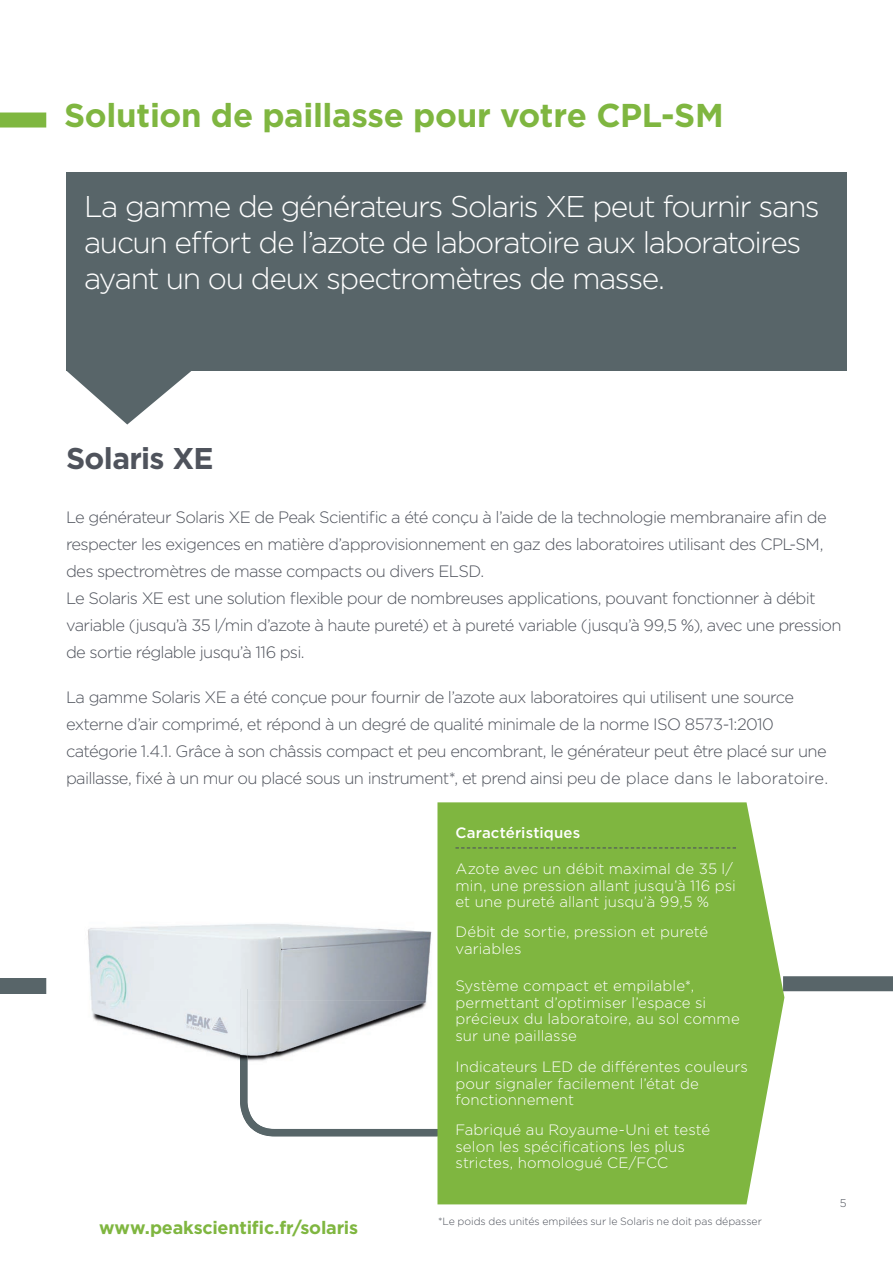
<style>
.page{position:relative;width:893px;height:1263px;background:#fff}
.page>*{position:absolute;margin:0;border:0;box-sizing:border-box;transform-origin:0 0}
.t1{font:700 33px "Gotham";letter-spacing:-.01em;color:#7fb640}
.t2{font:300 30px/36px "Gotham";letter-spacing:-.045em;color:#fff}
.t3{font:700 30px "Gotham";letter-spacing:-.02em;color:#4f535c}
.t4{font:700 18px "Gotham";letter-spacing:-.01em;color:#7fb640}
.t5{font:300 16.5px/27px "Gotham";letter-spacing:-.04em;color:#4f535c}
.t6{font:300 15px/16.5px "Gotham";letter-spacing:.005em;color:#fff}
.t7{font:500 15px "Gotham";letter-spacing:.01em;color:#fff}
.t8{font:300 11.25px "Gotham";color:#4f535c}
.t9{font:300 10.5px "Gotham";letter-spacing:-.005em;color:#4f535c}
</style>
<div class="page">
<div style="left:0;top:978px;width:46px;height:15px;background:#586569"></div>
<svg style="left:66px;top:370px;width:126px;height:54px"></svg>
<div style="left:66px;top:172px;width:781px;height:198px;background:#586569"></div>
<img style="left:46px;top:924px;width:391px;height:213px">
<img style="left:240px;top:989px;width:197px;height:147px">
<div style="left:437px;top:802px;width:347px;height:402px;background:#7fb640"></div>
<svg style="left:455px;top:847px;width:281px;height:1px"></svg>
<div style="left:0;top:113px;width:46px;height:15px;background:#7fb740"></div>
<div style="left:783px;top:976px;width:110px;height:15px;background:#586569"></div>
<h1 class="t1" style="left:64px;top:94px;width:661px">Solution de paillasse pour votre CPL-SM</h1>
<h2 class="t2" style="left:84px;top:188px;width:737px">La gamme de générateurs Solaris XE peut fournir sans aucun effort de l’azote de laboratoire aux laboratoires ayant un ou deux spectromètres de masse.</h2>
<h2 class="t3" style="left:66px;top:439px;width:149px">Solaris XE</h2>
<p class="t5" style="left:66px;top:503px;width:777px">Le générateur Solaris XE de Peak Scientific a été conçu à l’aide de la technologie membranaire afin de respecter les exigences en matière d’approvisionnement en gaz des laboratoires utilisant des CPL-SM, des spectromètres de masse compacts ou divers ELSD.<br>Le Solaris XE est une solution flexible pour de nombreuses applications, pouvant fonctionner à débit variable (jusqu’à 35 l/min d’azote à haute pureté) et à pureté variable (jusqu’à 99,5 %), avec une pression de sortie réglable jusqu’à 116 psi.</p>
<p class="t5" style="left:66px;top:683px;width:764px">La gamme Solaris XE a été conçue pour fournir de l’azote aux laboratoires qui utilisent une source externe d’air comprimé, et répond à un degré de qualité minimale de la norme ISO 8573-1:2010 catégorie 1.4.1. Grâce à son châssis compact et peu encombrant, le générateur peut être placé sur une paillasse, fixé à un mur ou placé sous un instrument*, et prend ainsi peu de place dans le laboratoire.</p>
<p class="t7" style="left:455px;top:823px;width:126px">Caractéristiques</p>
<p class="t6" style="left:455px;top:860px;width:282px">Azote avec un débit maximal de 35 l/ min, une pression allant jusqu’à 116 psi et une pureté allant jusqu’à 99,5 %</p>
<p class="t6" style="left:455px;top:923px;width:254px">Débit de sortie, pression et pureté variables</p>
<p class="t6" style="left:455px;top:977px;width:286px">Système compact et empilable*, permettant d’optimiser l’espace si précieux du laboratoire, au sol comme sur une paillasse</p>
<p class="t6" style="left:455px;top:1058px;width:294px">Indicateurs LED de différentes couleurs pour signaler facilement l’état de fonctionnement</p>
<p class="t6" style="left:455px;top:1121px;width:256px">Fabriqué au Royaume-Uni et testé selon les spécifications les plus strictes, homologué CE/FCC</p>
<p class="t4" style="left:99px;top:1216px;width:260px">www.peakscientific.fr/solaris</p>
<p class="t9" style="left:438px;top:1215px;width:325px">*Le poids des unités empilées sur le Solaris ne doit pas dépasser</p>
<p class="t8" style="left:840px;top:1196px;width:8px">5</p>
</div>
